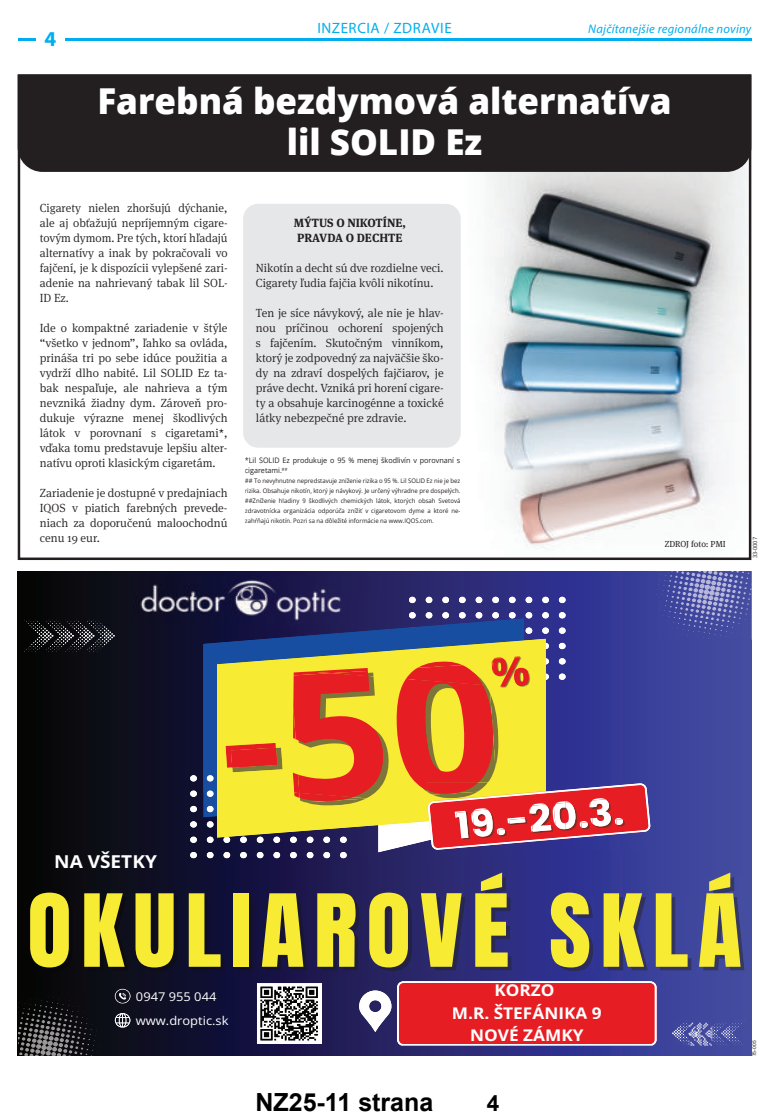
<style>
.page{position:relative;width:762px;height:1113px;background:#fff}
.page>*{position:absolute;margin:0;border:0;box-sizing:border-box;transform-origin:0 0}
.t1{font:85.5px "Anton";letter-spacing:.1em;color:#f7eb34;scale:1.07 1}
.t2{font:700 37.38px "Poppins";color:#fff;scale:1.06 1}
.t3{font:800 35.75px/41.2px "Open Sans";color:#fff;text-align:center}
.t4{font:700 25px "Arial";color:#000}
.t5{font:700 22.5px "Arial";color:#000}
.t6{font:700 21.25px "Myriad Pro";color:#00aeef}
.t7{font:700 17.88px "Open Sans";color:#fff;scale:1.07 1}
.t8{font:700 16.12px/22.5px "Open Sans";color:#fff;text-align:center;scale:1.07 1}
.t9{font:15px "Myriad Pro";letter-spacing:.035em;color:#00aeef}
.t10{font:italic 12.5px "Myriad Pro";letter-spacing:.02em;color:#00aeef}
.t11{font:12.12px/24px "Open Sans";color:#fff;scale:1.07 1}
.t12{font:300 11.88px/15px "Meta Serif Pro";color:#231f20;text-align:justify}
.t13{font:700 11.88px/15px "Meta Serif Pro";color:#231f20}
.t14{font:8.75px "Meta Serif Pro";color:#231f20}
.t15{font:7.5px/10px "Open Sans";color:#231f20;scale:.96 1}
.t16{font:6.25px/10px "Open Sans";color:#231f20;text-align:justify;scale:.96 1}
.t17{font:5.62px "Open Sans";color:#231f20}
.t18{font:5px "Arial";color:#231f20}
</style>
<div class="page">
<hr style="left:18px;top:39px;width:733px;height:2px;background:#00aeef">
<div style="left:36px;top:31px;width:29px;height:18px;background:#fff"></div>
<img style="left:450px;top:172px;width:298px;height:377px">
<div style="left:243px;top:204px;width:218px;height:244px;background:#e6e7e9;border-radius:15px"></div>
<div style="left:21px;top:77px;width:727px;height:95px;background:#231f20"></div>
<div style="left:18px;top:74px;width:733px;height:486px;border:2px solid #231f20"></div>
<svg style="left:18px;top:571px;width:733px;height:485px;background:#1a1a41"></svg>
<svg style="left:712px;top:1020px;width:33px;height:6px"></svg>
<div style="left:34px;top:896px;width:39px;height:75px;background:#060708"></div>
<svg style="left:88px;top:897px;width:41px;height:73px;background:#0b0b11"></svg>
<svg style="left:139px;top:897px;width:39px;height:74px;background:#0d0d1b"></svg>
<svg style="left:193px;top:897px;width:32px;height:73px;background:#0e0e2b"></svg>
<hr style="left:237px;top:897px;width:1px;height:73px;background:#120f29">
<hr style="left:238px;top:897px;width:3px;height:73px;background:#12102a">
<hr style="left:241px;top:897px;width:3px;height:73px;background:#13112a">
<hr style="left:244px;top:897px;width:3px;height:73px;background:#13102b">
<hr style="left:247px;top:897px;width:3px;height:73px;background:#13112c">
<hr style="left:250px;top:897px;width:2px;height:73px;background:#13112c">
<hr style="left:307px;top:897px;width:1px;height:73px;background:#1d184e">
<svg style="left:266px;top:897px;width:41px;height:73px;background:#171437"></svg>
<svg style="left:321px;top:897px;width:39px;height:73px;background:#1d1b3e"></svg>
<svg style="left:373px;top:896px;width:39px;height:75px;background:#232149"></svg>
<svg style="left:425px;top:897px;width:41px;height:73px;background:#282757"></svg>
<svg style="left:479px;top:876px;width:33px;height:94px;background:#2b2a62"></svg>
<svg style="left:555px;top:896px;width:38px;height:75px;background:#2c2d6b"></svg>
<svg style="left:607px;top:897px;width:41px;height:73px;background:#31336c"></svg>
<hr style="left:691px;top:897px;width:1px;height:73px;background:#3f479d">
<svg style="left:660px;top:897px;width:31px;height:73px;background:#373b78"></svg>
<svg style="left:703px;top:876px;width:41px;height:94px;background:#393e77"></svg>
<img style="left:133px;top:575px;width:70px;height:49px">
<div style="left:190px;top:625px;width:13px;height:233px;background:#0f0f30"></div>
<svg style="left:190px;top:775px;width:7px;height:6px"></svg>
<svg style="left:190px;top:790px;width:7px;height:7px"></svg>
<svg style="left:190px;top:806px;width:7px;height:6px"></svg>
<svg style="left:190px;top:821px;width:7px;height:6px"></svg>
<svg style="left:190px;top:836px;width:7px;height:7px"></svg>
<svg style="left:190px;top:852px;width:7px;height:6px"></svg>
<img style="left:190px;top:596px;width:13px;height:28px">
<svg style="left:24px;top:619px;width:79px;height:32px;background:#242427"></svg>
<div style="left:397px;top:981px;width:259px;height:64px;background:#e61e24"></div>
<div style="left:592px;top:1007px;width:9px;height:11px;background:#e61e24"></div>
<div style="left:472px;top:1029px;width:10px;height:12px;background:#e61e24"></div>
<div style="left:485px;top:1029px;width:12px;height:12px;background:#e61e24"></div>
<div style="left:498px;top:1029px;width:11px;height:12px;background:#e61e24"></div>
<div style="left:510px;top:1026px;width:8px;height:15px;background:#e61e24"></div>
<div style="left:523px;top:1029px;width:10px;height:12px;background:#e61e24"></div>
<div style="left:533px;top:1026px;width:12px;height:15px;background:#e61e24"></div>
<div style="left:546px;top:1029px;width:14px;height:12px;background:#e61e24"></div>
<div style="left:563px;top:1029px;width:10px;height:12px;background:#e61e24"></div>
<div style="left:573px;top:1029px;width:10px;height:12px;background:#e61e24"></div>
<svg style="left:257px;top:983px;width:64px;height:60px"></svg>
<svg style="left:115px;top:988px;width:15px;height:15px"></svg>
<svg style="left:359px;top:990px;width:32px;height:42px"></svg>
<svg style="left:18px;top:996px;width:82px;height:60px;background:#252528"></svg>
<svg style="left:115px;top:1012px;width:15px;height:15px"></svg>
<svg style="left:672px;top:1020px;width:16px;height:25px"></svg>
<img style="left:688px;top:1020px;width:24px;height:26px">
<svg style="left:203px;top:571px;width:549px;height:287px;background:#866a69"></svg>
<h3 class="t6" style="left:45px;top:31px;width:13px">4</h3>
<p class="t9" style="left:317px;top:20px;width:136px">INZERCIA / ZDRAVIE</p>
<p class="t10" style="left:588px;top:24px;width:165px">Najčítanejšie regionálne noviny</p>
<h3 class="t3" style="left:97px;top:83px;width:576px">Farebná bezdymová alternatíva lil SOLID Ez</h3>
<p class="t12" style="left:40px;top:202px;width:189px">Cigarety nielen zhoršujú dýchanie, ale aj obťažujú nepríjemným cigare&shy;tovým dymom. Pre tých, ktorí hľadajú alternatívy a inak by pokračovali vo fajčení, je k dispozícii vylepšené zari&shy;adenie na nahrievaný tabak lil SOL-ID Ez.</p>
<p class="t12" style="left:40px;top:322px;width:189px">Ide o kompaktné zariadenie v štýle “všetko v jednom”, ľahko sa ovláda, prináša tri po sebe idúce použitia a vydrží dlho nabité. Lil SOLID Ez ta&shy;bak nespaľuje, ale nahrieva a tým nevzniká žiadny dym. Zároveň pro&shy;dukuje výrazne menej škodlivých látok v porovnaní s cigaretami*, vďaka tomu predstavuje lepšiu alter&shy;natívu oproti klasickým cigaretám.</p>
<p class="t12" style="left:40px;top:487px;width:189px">Zariadenie je dostupné v predajniach IQOS v piatich farebných prevede&shy;niach za doporučenú maloochodnú cenu 19 eur.</p>
<p class="t13" style="left:294px;top:215px;width:114px">MÝTUS O NIKOTÍNE,<br>PRAVDA O DECHTE</p>
<p class="t12" style="left:256px;top:262px;width:189px">Nikotín a decht sú dve rozdielne veci.<br>Cigarety ľudia fajčia kvôli nikotínu.</p>
<p class="t12" style="left:256px;top:307px;width:189px">Ten je síce návykový, ale nie je hlav&shy;nou príčinou ochorení spojených s fajčením. Skutočným vinníkom, ktorý je zodpovedný za najväčšie ško&shy;dy na zdraví dospelých fajčiarov, je práve decht. Vzniká pri horení cigare&shy;ty a obsahuje karcinogénne a toxické látky nebezpečné pre zdravie.</p>
<p class="t15" style="left:245px;top:456px;width:226px">*Lil SOLID Ez produkuje o 95 % menej škodlivín v porovnaní s cigaretami.<sup>##</sup></p>
<p class="t16" style="left:245px;top:476px;width:226px">## To nevyhnutne nepredstavuje zníženie rizika o 95 %. Lil SOLID Ez nie je bez rizika. Obsahuje nikotín, ktorý je návykový. Je určený výhradne pre dospelých. ##Zníženie hladiny 9 škodlivých chemických látok, ktorých obsah Svetová zdravotnícka organizácia odporúča znížiť v cigaretovom dyme a ktoré ne&shy;zahŕňajú nikotín. Pozri sa na dôležité informácie na www.IQOS.com.</p>
<p class="t14" style="left:665px;top:540px;width:62px">ZDROJ foto: PMI</p>
<p class="t17" style="left:752px;top:558px;width:23px;rotate:-90deg">33-0007</p>
<h3 class="t7" style="left:54px;top:851px;width:97px">NA VŠETKY</h3>
<h2 class="t2" style="left:453px;top:804px;width:161px;rotate:-5deg">19.-20.3.</h2>
<h1 class="t1" style="left:27px;top:887px;width:669px">OKULIAROVÉ SKLÁ</h1>
<p class="t11" style="left:136px;top:985px;width:88px">0947 955 044 www.droptic.sk</p>
<h3 class="t8" style="left:452px;top:979px;width:142px">KORZO<br>M.R. ŠTEFÁNIKA 9<br>NOVÉ ZÁMKY</h3>
<p class="t18" style="left:751px;top:1056px;width:17px;rotate:-90deg">75-005</p>
<h3 class="t4" style="left:255px;top:1087px;width:179px">NZ25-11 strana</h3>
<h3 class="t5" style="left:487px;top:1090px;width:14px">4</h3>
</div>
